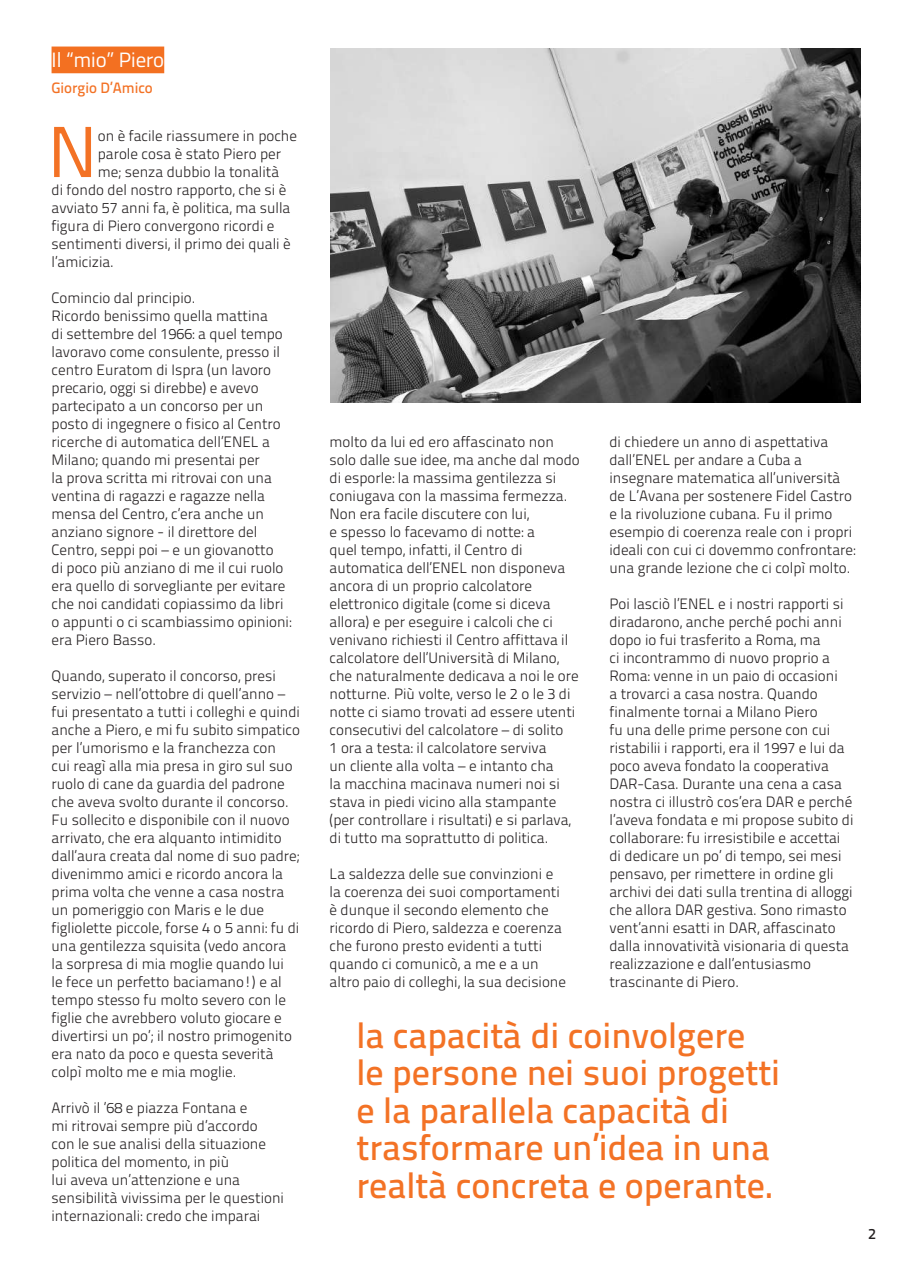
<style>
.page{position:relative;width:910px;height:1280px;background:#fff}
.page>*{position:absolute;margin:0;border:0;box-sizing:border-box;transform-origin:0 0}
.t1{font:72px "Titillium Text 25 L 400 wt";color:#f37225}
.t2{font:36px/37.5px "Titillium Text 25 L 600 wt";color:#f37225}
.t3{font:20.85px "Titillium";color:#fff}
.t4{font:15px/18px "Titillium Text 25 L 250 wt";color:#231f20}
.t5{font:15px "Titillium Text 25 L 600 wt";color:#f37124}
.t6{font:15px "Titillium Text 25 L 600 wt";color:#231f20}
</style>
<div class="page">
<div style="left:52px;top:47px;width:112px;height:26px;background:#f37021"></div>
<img style="left:330px;top:49px;width:530px;height:353px">
<h3 class="t3" style="left:52px;top:45px;width:114px">Il “mio” Piero</h3>
<p class="t5" style="left:52px;top:76px;width:103px">Giorgio D’Amico</p>
<h1 class="t1" style="left:48px;top:98px;width:51px">N</h1>
<p class="t4" style="left:98px;top:126px;width:201px">on è facile riassumere in poche parole cosa è stato Piero per</p>
<p class="t4" style="left:52px;top:162px;width:241px;text-indent:46px">me; senza dubbio la tonalità di fondo del nostro rapporto, che si è avviato 57 anni fa, è politica, ma sulla figura di Piero convergono ricordi e sentimenti diversi, il primo dei quali è l’amicizia.</p>
<p class="t4" style="left:52px;top:288px;width:241px">Comincio dal principio.<br>Ricordo benissimo quella mattina<br>di settembre del 1966: a quel tempo lavoravo come consulente, presso il centro Euratom di Ispra (un lavoro precario, oggi si direbbe) e avevo partecipato a un concorso per un posto di ingegnere o fisico al Centro ricerche di automatica dell’ENEL a Milano; quando mi presentai per<br>la prova scritta mi ritrovai con una ventina di ragazzi e ragazze nella mensa del Centro, c’era anche un anziano signore - il direttore del Centro, seppi poi – e un giovanotto<br>di poco più anziano di me il cui ruolo era quello di sorvegliante per evitare che noi candidati copiassimo da libri o appunti o ci scambiassimo opinioni: era Piero Basso.</p>
<p class="t4" style="left:52px;top:666px;width:250px">Quando, superato il concorso, presi servizio – nell’ottobre di quell’anno – fui presentato a tutti i colleghi e quindi anche a Piero, e mi fu subito simpatico per l’umorismo e la franchezza con<br>cui reagì alla mia presa in giro sul suo ruolo di cane da guardia del padrone che aveva svolto durante il concorso.<br>Fu sollecito e disponibile con il nuovo arrivato, che era alquanto intimidito dall’aura creata dal nome di suo padre; divenimmo amici e ricordo ancora la prima volta che venne a casa nostra un pomeriggio con Maris e le due figliolette piccole, forse 4 o 5 anni: fu di una gentilezza squisita (vedo ancora la sorpresa di mia moglie quando lui<br>le fece un perfetto baciamano!) e al tempo stesso fu molto severo con le figlie che avrebbero voluto giocare e divertirsi un po’; il nostro primogenito era nato da poco e questa severità colpì molto me e mia moglie.</p>
<p class="t4" style="left:52px;top:1098px;width:234px">Arrivò il ’68 e piazza Fontana e<br>mi ritrovai sempre più d’accordo con le sue analisi della situazione politica del momento, in più<br>lui aveva un’attenzione e una sensibilità vivissima per le questioni internazionali: credo che imparai</p>
<p class="t4" style="left:330px;top:432px;width:252px">molto da lui ed ero affascinato non solo dalle sue idee, ma anche dal modo di esporle: la massima gentilezza si coniugava con la massima fermezza.<br>Non era facile discutere con lui,<br>e spesso lo facevamo di notte: a<br>quel tempo, infatti, il Centro di automatica dell’ENEL non disponeva ancora di un proprio calcolatore elettronico digitale (come si diceva allora) e per eseguire i calcoli che ci venivano richiesti il Centro affittava il calcolatore dell’Università di Milano, che naturalmente dedicava a noi le ore notturne. Più volte, verso le 2 o le 3 di notte ci siamo trovati ad essere utenti consecutivi del calcolatore – di solito<br>1 ora a testa: il calcolatore serviva<br>un cliente alla volta – e intanto cha<br>la macchina macinava numeri noi si stava in piedi vicino alla stampante (per controllare i risultati) e si parlava, di tutto ma soprattutto di politica.</p>
<p class="t4" style="left:330px;top:864px;width:238px">La saldezza delle sue convinzioni e la coerenza dei suoi comportamenti è dunque il secondo elemento che ricordo di Piero, saldezza e coerenza che furono presto evidenti a tutti quando ci comunicò, a me e a un altro paio di colleghi, la sua decisione</p>
<p class="t4" style="left:609px;top:432px;width:248px">di chiedere un anno di aspettativa dall’ENEL per andare a Cuba a insegnare matematica all’università de L’Avana per sostenere Fidel Castro e la rivoluzione cubana. Fu il primo esempio di coerenza reale con i propri ideali con cui ci dovemmo confrontare: una grande lezione che ci colpì molto.</p>
<p class="t4" style="left:609px;top:594px;width:245px">Poi lasciò l’ENEL e i nostri rapporti si diradarono, anche perché pochi anni dopo io fui trasferito a Roma, ma<br>ci incontrammo di nuovo proprio a Roma: venne in un paio di occasioni<br>a trovarci a casa nostra. Quando finalmente tornai a Milano Piero<br>fu una delle prime persone con cui ristabilii i rapporti, era il 1997 e lui da poco aveva fondato la cooperativa DAR-Casa. Durante una cena a casa nostra ci illustrò cos’era DAR e perché l’aveva fondata e mi propose subito di collaborare: fu irresistibile e accettai di dedicare un po’ di tempo, sei mesi pensavo, per rimettere in ordine gli archivi dei dati sulla trentina di alloggi che allora DAR gestiva. Sono rimasto vent’anni esatti in DAR, affascinato dalla innovatività visionaria di questa realizzazione e dall’entusiasmo trascinante di Piero.</p>
<h2 class="t2" style="left:356px;top:1014px;width:425px">la capacità di coinvolgere le persone nei suoi progetti e la parallela capacità di trasformare un’idea in una realtà concreta e operante.</h2>
<p class="t6" style="left:868px;top:1222px;width:9px">2</p>
</div>
